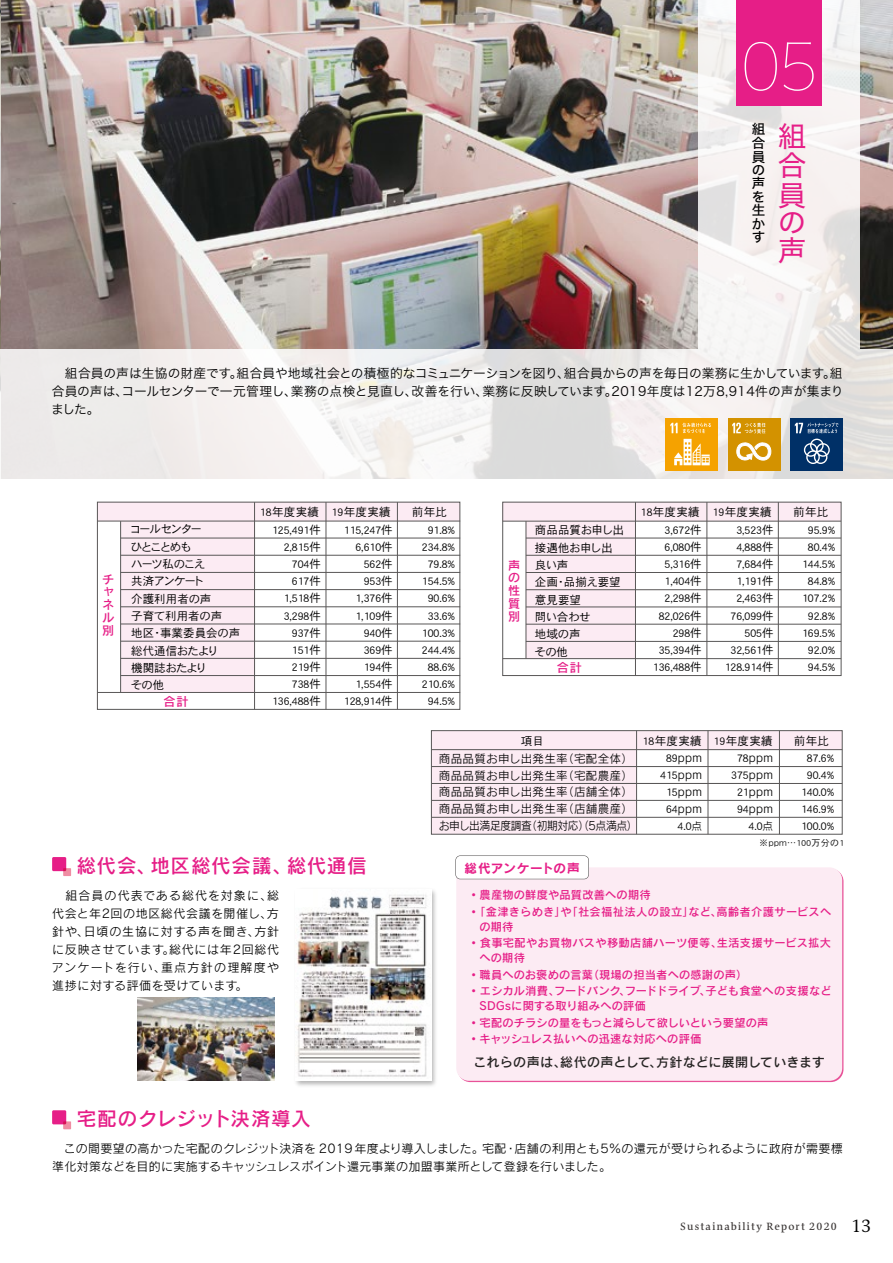
<style>
.page{position:relative;width:893px;height:1263px;background:#fff}
.page>*{position:absolute;margin:0;border:0;box-sizing:border-box;transform-origin:0 0}
.t1{font:63.9px "Hira Kaku Std W0";color:#fff}
.t2{font:28.5px/28.7px "Hira Kaku Std W4";color:#e61e87;text-align:justify}
.t3{font:19.5px "Rodin Pro DB";letter-spacing:.03em;color:#e61e87}
.t4{font:13.5px/13.5px "Hira Kaku Std W5";color:#000;text-align:justify}
.t5{font:13.05px "Rodin Pro DB";letter-spacing:.005em;color:#262423}
.t6{font:12.75px/18px "Hira Kaku Std W3";letter-spacing:.005em;color:#000;text-align:justify}
.t7{font:12.6px "Rodin Pro B";letter-spacing:.04em;color:#e61e87}
.t8{font:12.15px/12.8px "Rodin Pro DB";color:#e61e87;text-align:justify}
.t9{font:12px/18px "Rodin Pro M";letter-spacing:.025em;color:#000}
.t10{font:11.55px/17.1px "DFHS Gothic Std W3";color:#000;text-align:right}
.t11{font:11.55px/16.8px "Rodin Pro M";letter-spacing:.025em;color:#000}
.t12{font:11.55px/17.4px "DFHS Gothic Std W3";letter-spacing:-.035em;color:#000}
.t13{font:11.55px/17.4px "DFHS Gothic Std W3";letter-spacing:-.03em;color:#000}
.t14{font:11.25px/15px "Rodin Pro DB";letter-spacing:.015em;color:#e61e87}
.t15{font:11.25px/15px "Rodin Pro DB";letter-spacing:.035em;color:#e61e87}
.t16{font:11.25px "Rodin Pro DB";letter-spacing:-.015em;color:#e61e87}
.t17{font:9.75px "Hiragino UD Serif Std W6";letter-spacing:.13em;color:#3e3a39}
.t18{font:9px "DFHS Gothic Std W3";letter-spacing:.04em;color:#000}
.s1{font-family:"DFHS Gothic Std W3"}
.s2{font-family:"Rodin Pro M"}
.s3{font-family:"Rodin Pro M";font-size:10.5px}
.s4{font-family:"Hiragino UD Serif Std W4";font-size:16.5px;color:#000}
</style>
<div class="page">
<img style="left:0;top:0;width:893px;height:349px">
<svg style="left:1px;top:349px;width:892px;height:130px;fill:#efecea"></svg>
<svg style="left:698px;top:0;width:162px;height:349px;fill:#f7f2f1"></svg>
<div style="left:736px;top:0;width:85px;height:105px;background:#e61e87"></div>
<div style="left:790px;top:418px;width:53px;height:53px;background:#003067"></div>
<svg style="left:804px;top:439px;width:26px;height:25px"></svg>
<svg style="left:795px;top:423px;width:43px;height:10px"></svg>
<div style="left:728px;top:418px;width:52px;height:53px;background:#d39200"></div>
<svg style="left:736px;top:442px;width:36px;height:19px"></svg>
<svg style="left:732px;top:423px;width:33px;height:10px"></svg>
<div style="left:665px;top:418px;width:53px;height:53px;background:#f5a200"></div>
<svg style="left:674px;top:439px;width:36px;height:26px"></svg>
<svg style="left:670px;top:423px;width:41px;height:10px"></svg>
<img style="left:137px;top:997px;width:138px;height:84px">
<img style="left:296px;top:890px;width:140px;height:196px">
<img style="left:296px;top:890px;width:135px;height:191px">
<div style="left:52px;top:857px;width:14px;height:14px;background:#e61e87"></div>
<svg style="left:63px;top:868px;width:8px;height:8px"></svg>
<div style="left:52px;top:1110px;width:14px;height:14px;background:#e61e87"></div>
<svg style="left:63px;top:1121px;width:8px;height:8px"></svg>
<div style="left:431px;top:750px;width:206px;height:84px;background:#fcebf3"></div>
<div style="left:432px;top:731px;width:410px;height:18px;background:#fcebf3"></div>
<div style="left:431px;top:730px;width:412px;height:105px;border:1px solid #595757"></div>
<hr style="left:432px;top:749px;width:410px;height:1px;background:#595757">
<hr style="left:432px;top:766px;width:410px;height:1px;background:#595757">
<hr style="left:636px;top:731px;width:1px;height:103px;background:#595757">
<hr style="left:708px;top:731px;width:1px;height:103px;background:#595757">
<hr style="left:779px;top:731px;width:1px;height:103px;background:#595757">
<hr style="left:432px;top:800px;width:410px;height:1px;background:#595757">
<hr style="left:432px;top:817px;width:410px;height:1px;background:#595757">
<hr style="left:432px;top:783px;width:410px;height:1px;background:#595757">
<div style="left:456px;top:867px;width:386px;height:214px;background:#fcebf3;border-radius:13px"></div>
<div style="left:455px;top:855px;width:134px;height:24px;border:1px solid #595757;border-radius:4px"></div>
<div style="left:456px;top:856px;width:132px;height:23px;background:#fff;border-radius:4px"></div>
<div style="left:121px;top:521px;width:134px;height:171px;background:#fcebf3"></div>
<hr style="left:121px;top:624px;width:339px;height:1px;background:#595757">
<hr style="left:121px;top:641px;width:339px;height:1px;background:#595757">
<hr style="left:120px;top:521px;width:1px;height:171px;background:#595757">
<hr style="left:121px;top:675px;width:339px;height:1px;background:#595757">
<hr style="left:97px;top:692px;width:363px;height:1px;background:#595757">
<hr style="left:121px;top:658px;width:339px;height:1px;background:#595757">
<div style="left:97px;top:502px;width:363px;height:19px;background:#fcebf3"></div>
<div style="left:97px;top:502px;width:363px;height:208px;border:1px solid #595757"></div>
<hr style="left:121px;top:538px;width:339px;height:1px;background:#595757">
<hr style="left:97px;top:521px;width:363px;height:1px;background:#595757">
<hr style="left:121px;top:572px;width:339px;height:1px;background:#595757">
<hr style="left:121px;top:589px;width:339px;height:1px;background:#595757">
<hr style="left:121px;top:606px;width:339px;height:1px;background:#595757">
<hr style="left:121px;top:555px;width:339px;height:1px;background:#595757">
<hr style="left:254px;top:502px;width:1px;height:207px;background:#595757">
<hr style="left:326px;top:502px;width:1px;height:207px;background:#595757">
<hr style="left:397px;top:502px;width:1px;height:207px;background:#595757">
<div style="left:526px;top:521px;width:109px;height:138px;background:#fcebf3"></div>
<hr style="left:526px;top:624px;width:315px;height:1px;background:#595757">
<hr style="left:526px;top:641px;width:315px;height:1px;background:#595757">
<hr style="left:526px;top:521px;width:1px;height:138px;background:#595757">
<hr style="left:503px;top:658px;width:338px;height:1px;background:#595757">
<div style="left:503px;top:502px;width:338px;height:19px;background:#fcebf3"></div>
<div style="left:502px;top:502px;width:339px;height:174px;border:1px solid #595757"></div>
<hr style="left:526px;top:538px;width:315px;height:1px;background:#595757">
<hr style="left:503px;top:521px;width:338px;height:1px;background:#595757">
<hr style="left:526px;top:572px;width:315px;height:1px;background:#595757">
<hr style="left:526px;top:589px;width:315px;height:1px;background:#595757">
<hr style="left:526px;top:607px;width:315px;height:1px;background:#595757">
<hr style="left:526px;top:555px;width:315px;height:1px;background:#595757">
<hr style="left:635px;top:502px;width:1px;height:173px;background:#595757">
<hr style="left:707px;top:502px;width:1px;height:173px;background:#595757">
<hr style="left:778px;top:502px;width:1px;height:173px;background:#595757">
<h1 class="t1" style="left:740px;top:20px;width:79px">05</h1>
<p class="t4" style="left:752px;top:122px;width:15px">組合員の声を生かす</p>
<h2 class="t2" style="left:778px;top:122px;width:29px">組合員の声</h2>
<p class="t6" style="left:51px;top:364px;width:794px;text-indent:14px">組合員の声は生協の財産です。組合員や地域社会との積極的なコミュニケーションを図り、組合員からの声を毎日の業務に生かしています。組合員の声は、コールセンターで一元管理し、業務の点検と見直し、改善を行い、業務に反映しています。2019年度は12万8,914件の声が集まりました。</p>
<p class="t8" style="left:102px;top:572px;width:14px">チャネル別</p>
<p class="t10" style="left:260px;top:503px;width:61px">18年度実績</p>
<p class="t10" style="left:331px;top:503px;width:61px">19年度実績</p>
<p class="t12" style="left:130px;top:520px;width:112px">コールセンター<br>ひとことめも<br>ハーツ私のこえ<br>共済アンケート<br>介護利用者の声<br>子育て利用者の声<br>地区・事業委員会の声総代通信おたより<br>機関誌おたより<br>その他</p>
<p class="t10" style="left:344px;top:521px;width:50px">115,247件<br>6,610件<br>562件<br>953件<br>1,376件<br>1,109件<br>940件<br>369件<br>194件<br>1,554件<br>128,914件</p>
<p class="t10" style="left:272px;top:521px;width:50px">125,491件<br>2,815件<br>704件<br>617件<br>1,518件<br>3,298件<br>937件<br>151件<br>219件<br>738件<br>136,488件</p>
<p class="t8" style="left:163px;top:694px;width:27px">合計</p>
<p class="t10" style="left:412px;top:503px;width:37px">前年比</p>
<p class="t10" style="left:422px;top:521px;width:35px;text-align:center">91.8%<br>234.8%<br>79.8%<br>154.5%<br>90.6%<br>33.6%<br>100.3%<br>244.4%<br>88.6%<br>210.6%<br>94.5%</p>
<p class="t8" style="left:508px;top:558px;width:13px">声の性質別</p>
<p class="t13" style="left:535px;top:521px;width:91px">商品品質お申し出接遇他お申し出良い声<br>企画・品揃え要望意見要望<br>問い合わせ<br>地域の声<br>その他</p>
<p class="t8" style="left:557px;top:660px;width:27px">合計</p>
<p class="t10" style="left:641px;top:503px;width:63px">18年度実績<br>3,672件<br>6,080件<br>5,316件<br>1,404件<br>2,298件<br>82,026件<br>298件<br>35,394件<br>136,488件</p>
<p class="t10" style="left:712px;top:503px;width:61px">19年度実績</p>
<p class="t10" style="left:793px;top:503px;width:37px">前年比</p>
<p class="t10" style="left:725px;top:521px;width:50px">3,523件<br>4,888件<br>7,684件<br>1,191件<br>2,463件<br>76,099件<br>505件<br>32,561件<br>128.914件</p>
<p class="t10" style="left:802px;top:521px;width:35px;text-align:center">95.9%<br>80.4%<br>144.5%<br>84.8%<br>107.2%<br>92.8%<br>169.5%<br>92.0%<br>94.5%</p>
<p class="t10" style="left:521px;top:732px;width:25px">項目</p>
<p class="t10" style="left:642px;top:732px;width:61px">18年度実績</p>
<p class="t10" style="left:713px;top:732px;width:61px">19年度実績</p>
<p class="t10" style="left:794px;top:732px;width:37px">前年比</p>
<p class="t11" style="left:439px;top:749px;width:200px">商品品質お申し出発生率（宅配全体）商品品質お申し出発生率（宅配農産）商品品質お申し出発生率（店舗全体）商品品質お申し出発生率（店舗農産）お申し出満足度調査（初期対応）（5点満点）</p>
<p class="t11" style="left:666px;top:749px;width:39px"><span class="s1">89</span>ｐｐｍ</p>
<p class="t10" style="left:660px;top:766px;width:44px">415<span class="s2">ｐｐｍ</span></p>
<p class="t11" style="left:666px;top:783px;width:39px"><span class="s1">1 5</span>ｐｐｍ<br><span class="s1">64</span>ｐｐｍ</p>
<p class="t10" style="left:677px;top:817px;width:26px">4.0<span class="s3">点</span></p>
<p class="t11" style="left:737px;top:749px;width:39px"><span class="s1">78</span>ｐｐｍ</p>
<p class="t10" style="left:731px;top:766px;width:44px">375<span class="s2">ｐｐｍ</span></p>
<p class="t11" style="left:737px;top:783px;width:39px"><span class="s1">21</span>ｐｐｍ<br><span class="s1">94</span>ｐｐｍ</p>
<p class="t10" style="left:749px;top:817px;width:26px">4.0<span class="s3">点</span></p>
<p class="t10" style="left:801px;top:749px;width:35px;text-align:center">87.6%<br>90.4%<br>140.0%<br>146.9%<br>100.0%</p>
<p class="t18" style="left:759px;top:838px;width:86px">※ｐｐｍ…100万分の1</p>
<h3 class="t3" style="left:77px;top:853px;width:291px">総代会、地区総代会議、総代通信</h3>
<p class="t7" style="left:464px;top:860px;width:117px">総代アンケートの声</p>
<p class="t9" style="left:52px;top:886px;width:229px;text-align:justify">　組合員の代表である総代を対象に、総代会と年2回の地区総代会議を開催し、方針や、日頃の生協に対する声を聞き、方針に反映させています。総代には年2回総代アンケートを行い、重点方針の理解度や進捗に対する評価を受けています。</p>
<p class="t14" style="left:468px;top:887px;width:184px">•農産物の鮮度や品質改善への期待</p>
<p class="t15" style="left:479px;top:903px;width:353px;text-indent:-11px">•「金津きらめき」や「社会福祉法人の設立」など、高齢者介護サービスへの期待</p>
<p class="t14" style="left:479px;top:935px;width:353px;text-indent:-11px">•食事宅配やお買物バスや移動店舗ハーツ便等、生活支援サービス拡大への期待</p>
<p class="t14" style="left:468px;top:966px;width:281px">•職員へのお褒めの言葉（現場の担当者への感謝の声）</p>
<p class="t14" style="left:478px;top:983px;width:356px;text-indent:-9px">•エシカル消費、フードバンク、フードドライブ、子ども食堂への支援など<br>ＳＤＧｓに関する取り組みへの評価</p>
<p class="t16" style="left:468px;top:1015px;width:302px">•宅配のチラシの量をもっと減らして欲しいという要望の声</p>
<p class="t14" style="left:468px;top:1031px;width:235px">•キャッシュレス払いへの迅速な対応への評価</p>
<p class="t5" style="left:473px;top:1053px;width:353px">これらの声は、総代の声として、方針などに展開していきます</p>
<h3 class="t3" style="left:77px;top:1106px;width:235px">宅配のクレジット決済導入</h3>
<p class="t9" style="left:52px;top:1139px;width:792px">　この間要望の高かった宅配のクレジット決済を 2019年度より導入しました。宅配・店舗の利用とも5％の還元が受けられるように政府が需要標準化対策などを目的に実施するキャッシュレスポイント還元事業の加盟事業所として登録を行いました。</p>
<p class="t17" style="left:680px;top:1219px;width:193px">Sustainability Report 2020 <span class="s4">13</span></p>
</div>
